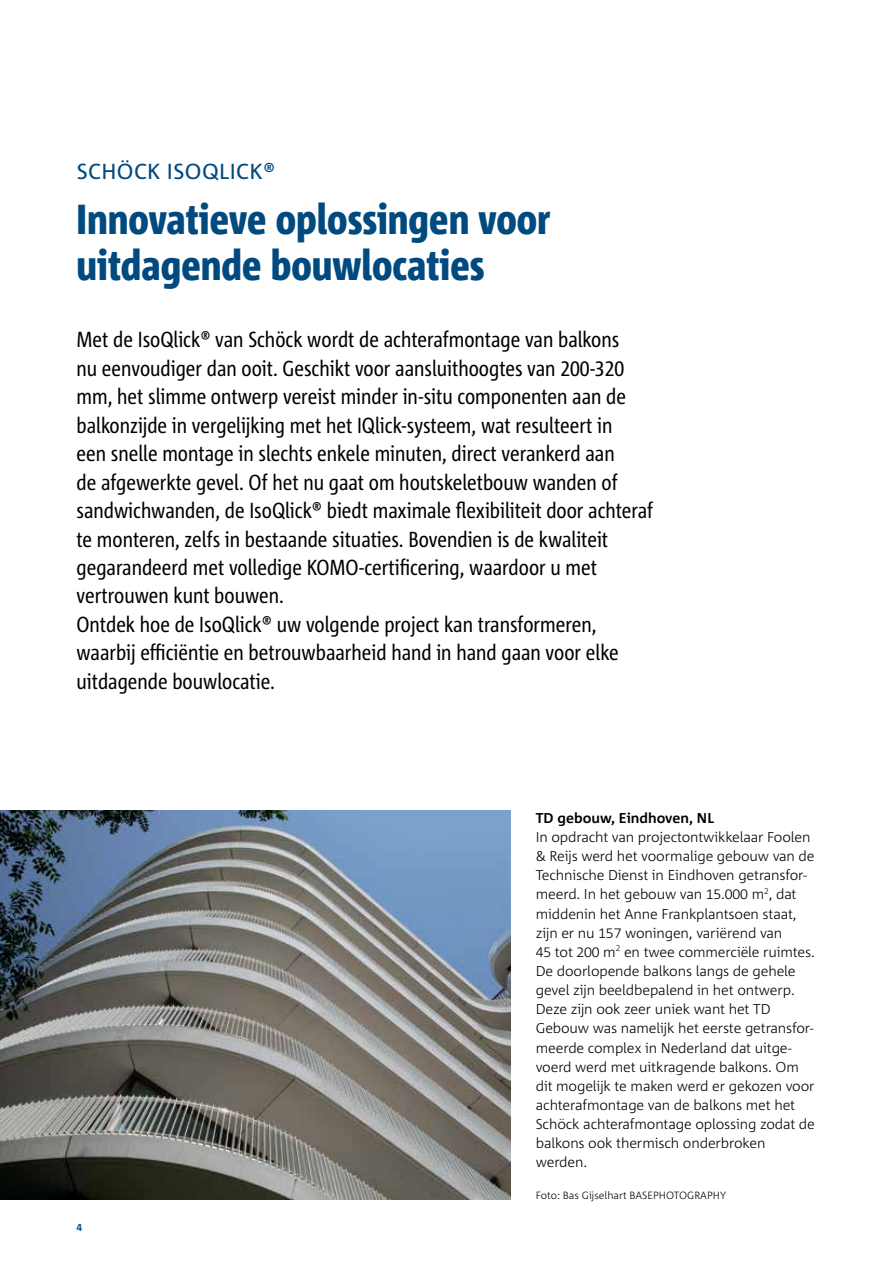
<style>
.page{position:relative;width:893px;height:1263px;background:#fff}
.page>*{position:absolute;margin:0;border:0;box-sizing:border-box;transform-origin:0 0}
.t1{font:800 condensed 42px/46.5px "Corpid Schoeck";color:#004a80}
.t2{font:condensed 21.75px/28.5px "Corpid Schoeck";color:#000}
.t3{font:21.75px "Corpid Schoeck";letter-spacing:.02em;color:#004a80}
.t4{font:300 14.25px/19.2px "Corpid Schoeck";letter-spacing:-.01em;color:#000}
.t5{font:700 14.25px "Corpid Schoeck";color:#000}
.t6{font:300 10.5px "Corpid Schoeck";color:#000}
.t7{font:700 10.5px "Corpid Schoeck";color:#004a80}
</style>
<div class="page">
<img style="left:0;top:810px;width:510px;height:389px">
<p class="t3" style="left:77px;top:157px;width:200px">SCHÖCK ISOQLICK®</p>
<h1 class="t1" style="left:77px;top:195px;width:476px">Innovatieve oplossingen voor uitdagende bouwlocaties</h1>
<p class="t2" style="left:77px;top:325px;width:578px">Met de IsoQlick® van Schöck wordt de achterafmontage van balkons<br>nu eenvoudiger dan ooit. Geschikt voor aansluithoogtes van 200-320 mm, het slimme ontwerp vereist minder in-situ componenten aan de balkonzijde in vergelijking met het IQlick-systeem, wat resulteert in<br>een snelle montage in slechts enkele minuten, direct verankerd aan<br>de afgewerkte gevel. Of het nu gaat om houtskeletbouw wanden of sandwichwanden, de IsoQlick® biedt maximale flexibiliteit door achteraf te monteren, zelfs in bestaande situaties. Bovendien is de kwaliteit gegarandeerd met volledige KOMO-certificering, waardoor u met vertrouwen kunt bouwen.<br>Ontdek hoe de IsoQlick® uw volgende project kan transformeren, waarbij efficiëntie en betrouwbaarheid hand in hand gaan voor elke uitdagende bouwlocatie.</p>
<p class="t7" style="left:77px;top:1221px;width:7px">4</p>
<p class="t5" style="left:536px;top:809px;width:180px">TD gebouw, Eindhoven, NL</p>
<p class="t4" style="left:536px;top:827px;width:281px">In opdracht van projectontwikkelaar Foolen &amp; Reijs werd het voormalige gebouw van de Technische Dienst in Eindhoven getransfor&shy;meerd. In het gebouw van 15.000 m<sup>2</sup>, dat middenin het Anne Frankplantsoen staat, zijn er nu 157 woningen, variërend van<br>45 tot 200 m<sup>2</sup> en twee commerciële ruimtes.<br>De doorlopende balkons langs de gehele gevel zijn beeldbepalend in het ontwerp.<br>Deze zijn ook zeer uniek want het TD Gebouw was namelijk het eerste getransfor&shy;meerde complex in Nederland dat uitge&shy;voerd werd met uitkragende balkons. Om dit mogelijk te maken werd er gekozen voor achterafmontage van de balkons met het Schöck achterafmontage oplossing zodat de balkons ook thermisch onderbroken werden.</p>
<p class="t6" style="left:536px;top:1189px;width:192px">Foto: Bas Gijselhart BASEPHOTOGRAPHY</p>
</div>
